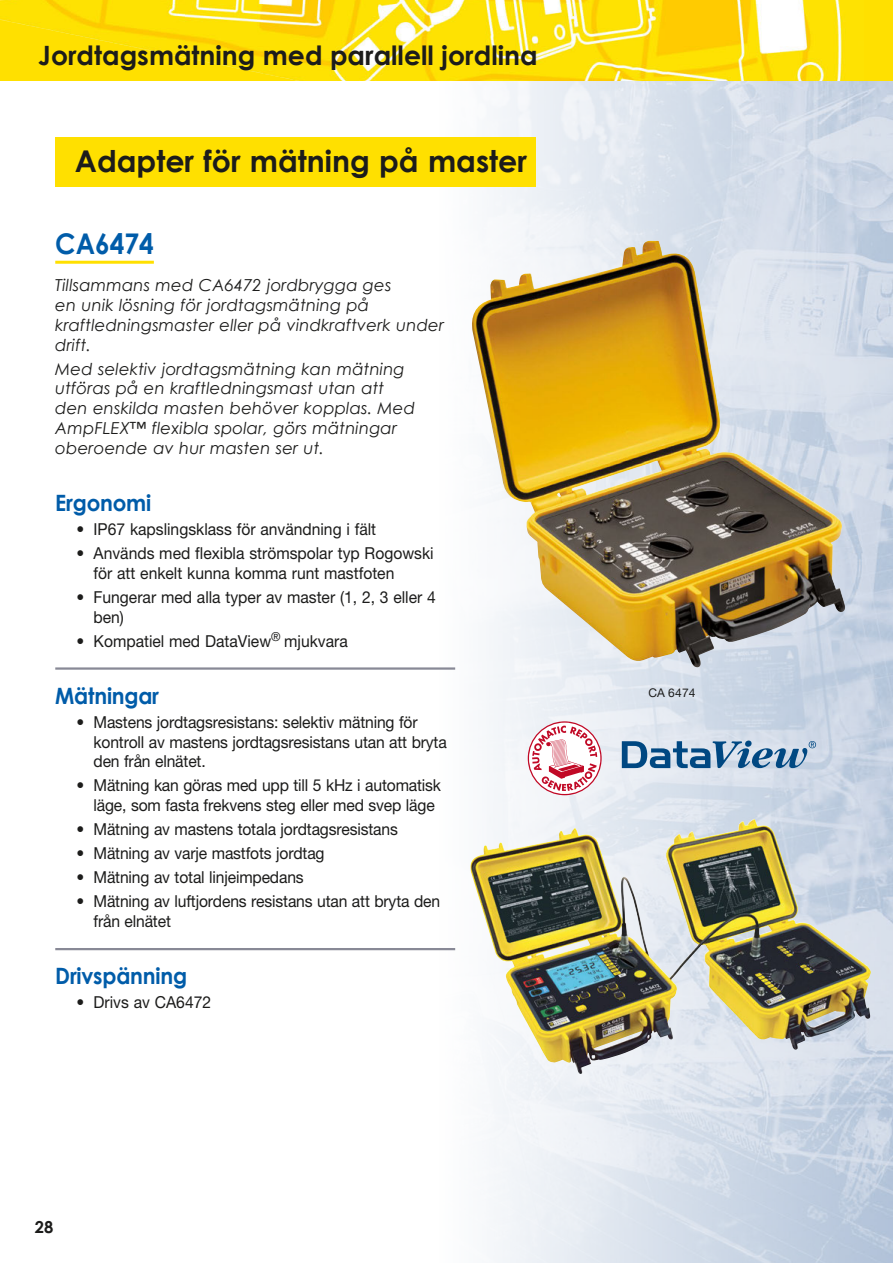
<style>
.page{position:relative;width:893px;height:1263px;background:#fff}
.page>*{position:absolute;margin:0;border:0;box-sizing:border-box;transform-origin:0 0}
._0-Heading1{font:700 30px "Century Gothic";color:#1c1c1b}
.titre_produit2{font:700 28.5px "Century Gothic";color:#005ca9;scale:.92 1}
.t1{font:700 26.55px "Century Gothic";color:#1c1c1b}
.accroche{font:700 22.5px "Century Gothic";letter-spacing:-.01em;color:#005ca9;scale:.95 1}
.t2{font:16.5px/19.8px "Helvetica Neue";letter-spacing:-.01em;color:#1c1c1b;scale:.95 1}
.intro_produit{font:italic 16.5px/19.8px "Century Gothic";letter-spacing:.01em;color:#1c1c1b}
.t3{font:700 16.5px "Century Gothic";color:#1c1c1b}
.t4{font:12px "Helvetica Neue";color:#1c1c1b}
</style>
<div class="page">
<img style="left:439px;top:81px;width:454px;height:1182px">
<svg style="left:0;top:0;width:893px;height:81px;background:#fde120"></svg>
<div style="left:55px;top:137px;width:481px;height:50px;background:#ffe000"></div>
<hr style="left:55px;top:261px;width:99px;height:3px;background:#ffe000">
<hr style="left:55px;top:667px;width:400px;height:3px;background:#888996">
<hr style="left:55px;top:948px;width:400px;height:2px;background:#888996">
<img style="left:470px;top:241px;width:376px;height:427px">
<svg style="left:528px;top:721px;width:74px;height:74px"></svg>
<svg style="left:622px;top:740px;width:194px;height:28px;background:#84a5c2"></svg>
<img style="left:469px;top:819px;width:284px;height:185px">
<p class="t1" style="left:38px;top:39px;width:501px">Jordtagsmätning med parallell jordlina</p>
<p class="_0-Heading1" style="left:75px;top:142px;width:454px">Adapter för mätning på master</p>
<p class="titre_produit2" style="left:55px;top:226px;width:109px">CA6474</p>
<p class="intro_produit" style="left:55px;top:275px;width:390px">Tillsammans med CA6472 jordbrygga ges<br>en unik lösning för jordtagsmätning på kraftledningsmaster eller på vindkraftverk under drift.</p>
<p class="intro_produit" style="left:55px;top:358px;width:361px">Med selektiv jordtagsmätning kan mätning utföras på en kraftledningsmast utan att den enskilda masten behöver kopplas. Med AmpFLEX™ flexibla spolar, görs mätningar oberoende av hur masten ser ut.</p>
<p class="accroche" style="left:55px;top:488px;width:103px">Ergonomi</p>
<p class="t2" style="left:77px;top:519px;width:317px">• IP67 kapslingsklass för användning i fält</p>
<p class="t2" style="left:94px;top:543px;width:360px;text-indent:-17px">• Används med flexibla strömspolar typ Rogowski för att enkelt kunna komma runt mastfoten</p>
<p class="t2" style="left:94px;top:587px;width:362px;text-indent:-17px">• Fungerar med alla typer av master (1, 2, 3 eller 4 ben)</p>
<p class="t2" style="left:77px;top:631px;width:287px">• Kompatiel med DataView<sup>®</sup> mjukvara</p>
<p class="accroche" style="left:55px;top:681px;width:111px">Mätningar</p>
<p class="t2" style="left:94px;top:712px;width:373px;text-indent:-17px">• Mastens jordtagsresistans: selektiv mätning för kontroll av mastens jordtagsresistans utan att bryta den från elnätet.</p>
<p class="t2" style="left:94px;top:775px;width:367px;text-indent:-17px">• Mätning kan göras med upp till 5 kHz i automatisk läge, som fasta frekvens steg eller med svep läge</p>
<p class="t2" style="left:77px;top:819px;width:340px">• Mätning av mastens totala jordtagsresistans</p>
<p class="t2" style="left:77px;top:843px;width:263px">• Mätning av varje mastfots jordtag</p>
<p class="t2" style="left:77px;top:867px;width:241px">• Mätning av total linjeimpedans</p>
<p class="t2" style="left:94px;top:891px;width:366px;text-indent:-17px">• Mätning av luftjordens resistans utan att bryta den från elnätet</p>
<p class="accroche" style="left:55px;top:962px;width:140px">Drivspänning</p>
<p class="t2" style="left:77px;top:992px;width:143px">• Drivs av CA6472</p>
<p class="t3" style="left:35px;top:1216px;width:20px">28</p>
<p class="t4" style="left:648px;top:685px;width:48px">CA 6474</p>
</div>
